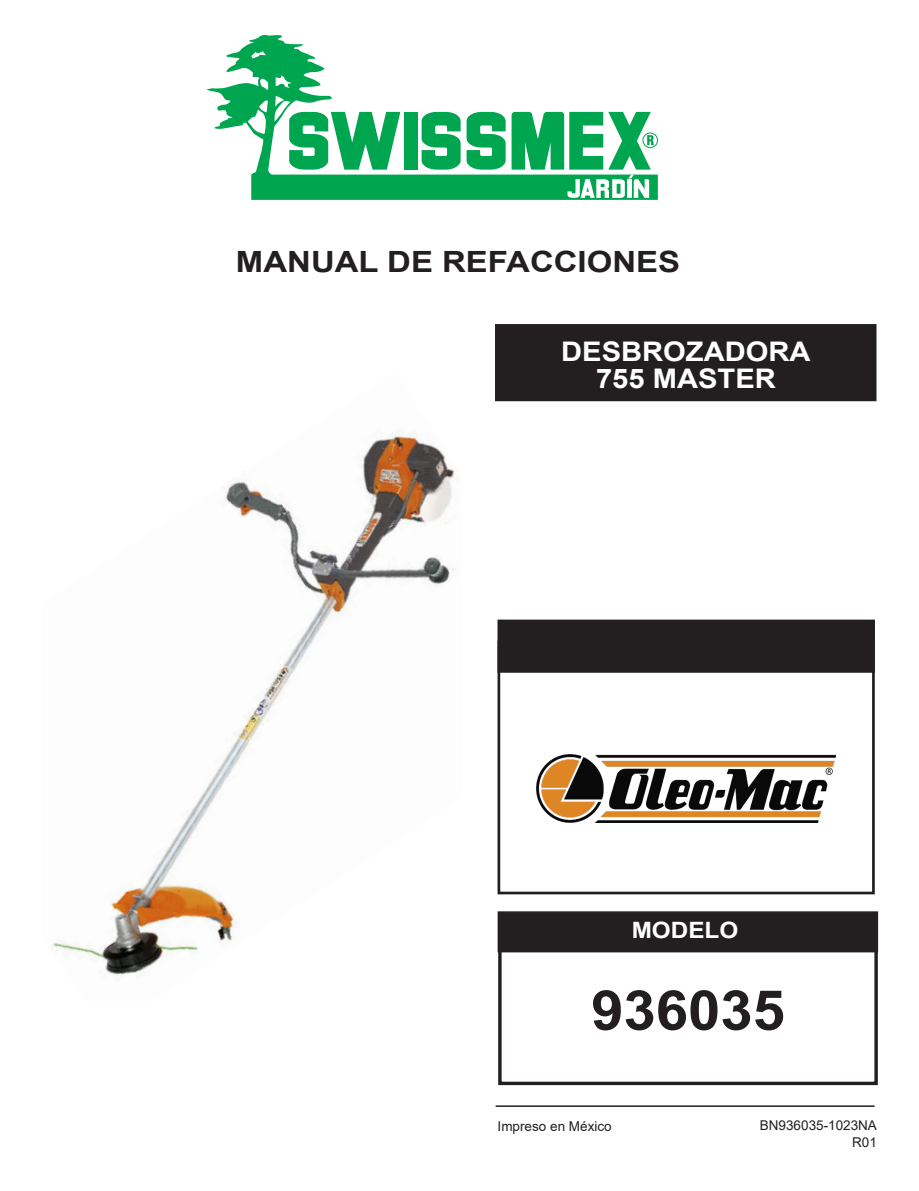
<style>
.page{position:relative;width:919px;height:1191px;background:#fff}
.page>*{position:absolute;margin:0;border:0;box-sizing:border-box;transform-origin:0 0}
.t1{font:700 55.2px "Arial";color:#231f20;scale:1.05 1}
.t2{font:700 29.25px "Arial";color:#231f20;scale:1.12 1}
.t3{font:700 27px/27px "Arial";color:#fff;text-align:center;scale:1.08 1}
.t4{font:700 22.5px "Arial";color:#fff;scale:1.08 1}
.t5{font:13.5px/16.8px "Arial";color:#231f20;text-align:right}
</style>
<div class="page">
<svg style="left:207px;top:35px;width:450px;height:165px"></svg>
<svg style="left:511px;top:112px;width:143px;height:86px"></svg>
<div style="left:495px;top:324px;width:381px;height:77px;background:#231f20"></div>
<div style="left:497px;top:619px;width:377px;height:54px;background:#231f20;border:2px solid #231f20"></div>
<div style="left:497px;top:911px;width:381px;height:41px;background:#231f20;border:1px solid #231f20"></div>
<hr style="left:495px;top:1105px;width:379px;height:1px;background:#231f20">
<div style="left:497px;top:641px;width:377px;height:253px;border:3px solid #231f20"></div>
<div style="left:498px;top:921px;width:379px;height:164px;border:3px solid #231f20"></div>
<img style="left:536px;top:755px;width:298px;height:67px">
<img style="left:51px;top:429px;width:405px;height:552px">
<h2 class="t2" style="left:236px;top:241px;width:398px">MANUAL DE REFACCIONES</h2>
<h3 class="t3" style="left:561px;top:339px;width:232px">DESBROZADORA<br>755 MASTER</h3>
<h3 class="t4" style="left:631px;top:914px;width:100px">MODELO</h3>
<h1 class="t1" style="left:591px;top:971px;width:186px">936035</h1>
<p class="t5" style="left:497px;top:1117px;width:116px">Impreso en México</p>
<p class="t5" style="left:759px;top:1117px;width:119px">BN936035-1023NA<br>R01</p>
</div>
